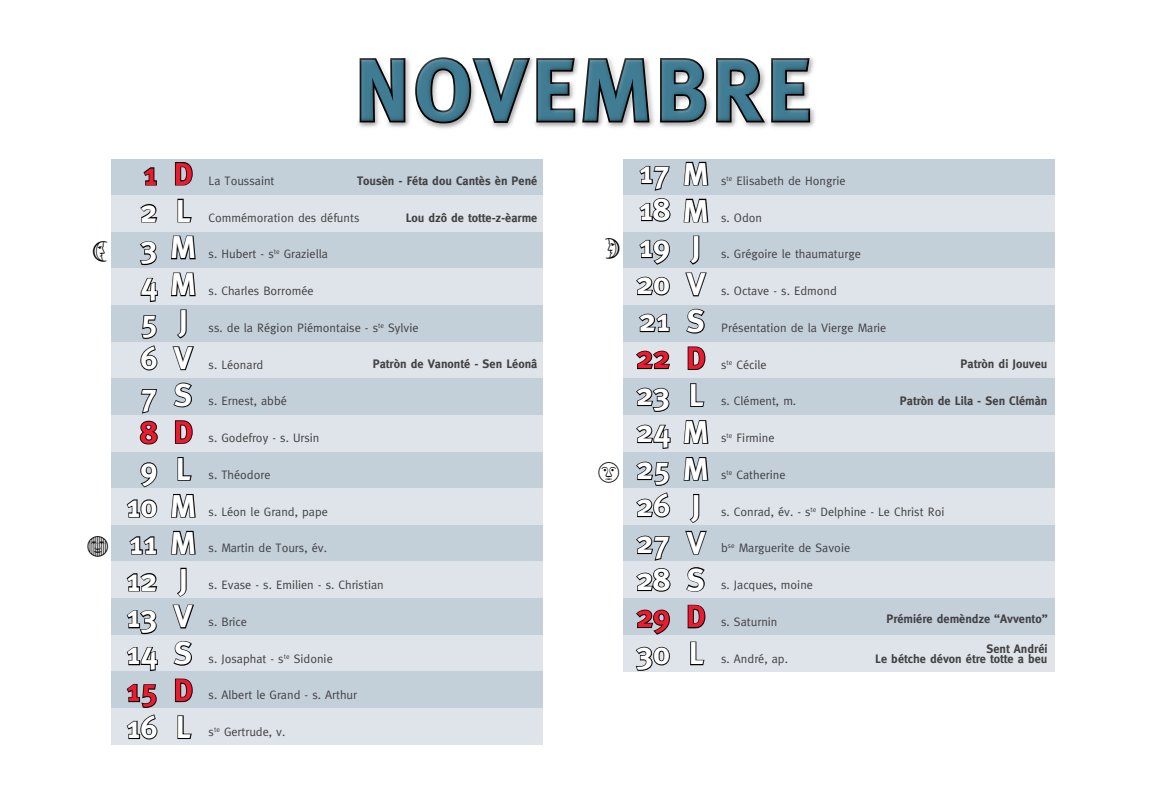
<style>
.page{position:relative;width:1166px;height:794px;background:#fff}
.page>*{position:absolute;margin:0;border:0;box-sizing:border-box;transform-origin:0 0}
.t1{font:700 87.5px "Meta";color:#407c93}
.t2{font:700 31.5px/36.9px "Meta";color:#fff}
.t3{font:700 31.5px "Meta";color:#ed1b2f}
.t4{font:22.75px "Astrology Pi LT Std 2";color:#000}
.t5{font:12.25px "Meta";color:#414042}
.t6{font:700 12.25px/10.5px "Meta";color:#414042;text-align:right}
</style>
<div class="page">
<div style="left:354px;top:53px;width:464px;height:79px;background:#000;opacity:.55"></div>
<div style="left:111px;top:159px;width:431px;height:36px;background:#c3cfd9"></div>
<div style="left:111px;top:195px;width:431px;height:37px;background:#dee4e9"></div>
<div style="left:111px;top:232px;width:431px;height:37px;background:#c3cfd9"></div>
<div style="left:111px;top:269px;width:431px;height:36px;background:#dee4e9"></div>
<div style="left:111px;top:305px;width:431px;height:37px;background:#c3cfd9"></div>
<div style="left:111px;top:342px;width:431px;height:36px;background:#dee4e9"></div>
<div style="left:111px;top:378px;width:431px;height:37px;background:#c3cfd9"></div>
<div style="left:111px;top:415px;width:431px;height:37px;background:#dee4e9"></div>
<div style="left:111px;top:452px;width:431px;height:36px;background:#c3cfd9"></div>
<div style="left:111px;top:488px;width:431px;height:37px;background:#dee4e9"></div>
<div style="left:111px;top:525px;width:431px;height:36px;background:#c3cfd9"></div>
<div style="left:111px;top:561px;width:431px;height:37px;background:#dee4e9"></div>
<div style="left:111px;top:598px;width:431px;height:37px;background:#c3cfd9"></div>
<div style="left:111px;top:635px;width:431px;height:36px;background:#dee4e9"></div>
<div style="left:111px;top:671px;width:431px;height:37px;background:#c3cfd9"></div>
<div style="left:111px;top:708px;width:431px;height:36px;background:#dee4e9"></div>
<div style="left:623px;top:159px;width:432px;height:36px;background:#c3cfd9"></div>
<div style="left:623px;top:195px;width:432px;height:37px;background:#dee4e9"></div>
<div style="left:623px;top:232px;width:432px;height:37px;background:#c3cfd9"></div>
<div style="left:623px;top:269px;width:432px;height:36px;background:#dee4e9"></div>
<div style="left:623px;top:305px;width:432px;height:37px;background:#c3cfd9"></div>
<div style="left:623px;top:342px;width:432px;height:36px;background:#dee4e9"></div>
<div style="left:623px;top:378px;width:432px;height:37px;background:#c3cfd9"></div>
<div style="left:623px;top:415px;width:432px;height:37px;background:#dee4e9"></div>
<div style="left:623px;top:452px;width:432px;height:36px;background:#c3cfd9"></div>
<div style="left:623px;top:488px;width:432px;height:37px;background:#dee4e9"></div>
<div style="left:623px;top:525px;width:432px;height:36px;background:#c3cfd9"></div>
<div style="left:623px;top:561px;width:432px;height:37px;background:#dee4e9"></div>
<div style="left:623px;top:598px;width:432px;height:37px;background:#c3cfd9"></div>
<div style="left:623px;top:635px;width:432px;height:36px;background:#dee4e9"></div>
<svg style="left:143px;top:167px;width:14px;height:19px"></svg>
<svg style="left:140px;top:204px;width:18px;height:19px"></svg>
<svg style="left:140px;top:241px;width:17px;height:25px"></svg>
<svg style="left:140px;top:277px;width:18px;height:26px"></svg>
<svg style="left:140px;top:315px;width:18px;height:56px"></svg>
<svg style="left:139px;top:389px;width:19px;height:56px"></svg>
<svg style="left:140px;top:462px;width:18px;height:26px"></svg>
<svg style="left:126px;top:499px;width:32px;height:19px"></svg>
<svg style="left:129px;top:536px;width:28px;height:19px"></svg>
<svg style="left:126px;top:573px;width:32px;height:19px"></svg>
<svg style="left:126px;top:610px;width:31px;height:25px"></svg>
<svg style="left:126px;top:646px;width:32px;height:26px"></svg>
<svg style="left:126px;top:683px;width:32px;height:57px"></svg>
<svg style="left:639px;top:165px;width:32px;height:57px"></svg>
<svg style="left:639px;top:239px;width:31px;height:26px"></svg>
<svg style="left:636px;top:276px;width:34px;height:20px"></svg>
<svg style="left:638px;top:313px;width:32px;height:20px"></svg>
<svg style="left:636px;top:350px;width:34px;height:20px"></svg>
<svg style="left:636px;top:387px;width:34px;height:25px"></svg>
<svg style="left:636px;top:424px;width:35px;height:25px"></svg>
<svg style="left:636px;top:461px;width:35px;height:57px"></svg>
<svg style="left:636px;top:535px;width:35px;height:57px"></svg>
<svg style="left:636px;top:609px;width:34px;height:26px"></svg>
<svg style="left:635px;top:646px;width:35px;height:25px"></svg>
<svg style="left:174px;top:162px;width:19px;height:24px"></svg>
<svg style="left:170px;top:198px;width:27px;height:99px"></svg>
<svg style="left:177px;top:309px;width:10px;height:30px"></svg>
<svg style="left:172px;top:346px;width:22px;height:25px"></svg>
<svg style="left:173px;top:382px;width:19px;height:26px"></svg>
<svg style="left:174px;top:420px;width:19px;height:24px"></svg>
<svg style="left:171px;top:457px;width:25px;height:98px"></svg>
<svg style="left:177px;top:567px;width:10px;height:30px"></svg>
<svg style="left:172px;top:604px;width:22px;height:25px"></svg>
<svg style="left:173px;top:640px;width:19px;height:26px"></svg>
<svg style="left:174px;top:678px;width:19px;height:25px"></svg>
<svg style="left:177px;top:715px;width:15px;height:25px"></svg>
<svg style="left:683px;top:161px;width:26px;height:62px"></svg>
<svg style="left:689px;top:235px;width:11px;height:30px"></svg>
<svg style="left:685px;top:272px;width:22px;height:25px"></svg>
<svg style="left:686px;top:308px;width:19px;height:26px"></svg>
<svg style="left:687px;top:346px;width:19px;height:24px"></svg>
<svg style="left:683px;top:383px;width:26px;height:98px"></svg>
<svg style="left:689px;top:494px;width:11px;height:29px"></svg>
<svg style="left:685px;top:530px;width:22px;height:25px"></svg>
<svg style="left:686px;top:567px;width:19px;height:25px"></svg>
<svg style="left:687px;top:604px;width:19px;height:25px"></svg>
<svg style="left:690px;top:641px;width:15px;height:25px"></svg>
<h3 class="t4" style="left:91px;top:241px;width:19px">•</h3>
<h3 class="t4" style="left:86px;top:536px;width:24px">•</h3>
<h1 class="t1" style="left:355px;top:40px;width:457px">novembre</h1>
<h2 class="t3" style="left:174px;top:155px;width:18px">D</h2>
<h2 class="t2" style="left:176px;top:192px;width:14px">L</h2>
<h2 class="t3" style="left:143px;top:155px;width:16px">1</h2>
<h2 class="t2" style="left:140px;top:192px;width:57px">2<br>3 M<br>4 M<br>5<br>6<br>7</h2>
<h2 class="t3" style="left:140px;top:414px;width:18px">8</h2>
<h2 class="t2" style="left:126px;top:450px;width:71px;text-indent:14px">9<br>10 M<br>11 M<br>12<br>13<br>14</h2>
<h2 class="t3" style="left:126px;top:672px;width:32px">15</h2>
<h2 class="t2" style="left:126px;top:708px;width:32px">16</h2>
<h2 class="t2" style="left:174px;top:303px;width:20px">J<br>V<br>S</h2>
<h2 class="t3" style="left:174px;top:414px;width:18px">D</h2>
<h2 class="t2" style="left:176px;top:450px;width:14px">L</h2>
<h2 class="t2" style="left:174px;top:561px;width:20px">J<br>V<br>S</h2>
<h2 class="t3" style="left:174px;top:672px;width:18px">D</h2>
<h2 class="t2" style="left:176px;top:708px;width:14px">L</h2>
<p class="t6" style="left:357px;top:176px;width:182px">Tousèn - Féta dou Cantès èn Pené</p>
<p class="t5" style="left:209px;top:173px;width:67px">La Toussaint</p>
<p class="t5" style="left:209px;top:210px;width:152px">Commémoration des défunts</p>
<p class="t5" style="left:209px;top:247px;width:121px">s. Hubert - s<sup>te</sup> Graziella</p>
<p class="t5" style="left:209px;top:284px;width:107px">s. Charles Borromée</p>
<p class="t5" style="left:209px;top:320px;width:212px">ss. de la Région Piémontaise - s<sup>te</sup> Sylvie</p>
<p class="t5" style="left:209px;top:357px;width:56px">s. Léonard</p>
<p class="t5" style="left:209px;top:394px;width:80px">s. Ernest, abbé</p>
<p class="t5" style="left:209px;top:431px;width:112px">s. Godefroy - s. Ursin</p>
<p class="t5" style="left:209px;top:467px;width:63px">s. Théodore</p>
<p class="t5" style="left:209px;top:504px;width:121px">s. Léon le Grand, pape</p>
<p class="t5" style="left:209px;top:541px;width:120px">s. Martin de Tours, év.</p>
<p class="t5" style="left:209px;top:578px;width:177px">s. Evase - s. Emilien - s. Christian</p>
<p class="t5" style="left:209px;top:614px;width:40px">s. Brice</p>
<p class="t5" style="left:209px;top:651px;width:126px">s. Josaphat - s<sup>te</sup> Sidonie</p>
<p class="t5" style="left:209px;top:688px;width:150px">s. Albert le Grand - s. Arthur</p>
<p class="t5" style="left:209px;top:725px;width:78px">s<sup>te</sup> Gertrude, v.</p>
<p class="t6" style="left:406px;top:213px;width:133px">Lou dzô de totte-z-èarme</p>
<p class="t6" style="left:373px;top:359px;width:166px">Patròn de Vanonté - Sen Léonâ</p>
<h3 class="t4" style="left:597px;top:462px;width:24px">•</h3>
<h2 class="t2" style="left:636px;top:154px;width:74px">17 M<br>18 M<br>19<br>20<br>21</h2>
<h2 class="t3" style="left:636px;top:339px;width:35px">22</h2>
<h2 class="t2" style="left:636px;top:376px;width:74px">23<br>24 M<br>25 M<br>26<br>27<br>28</h2>
<h2 class="t3" style="left:636px;top:598px;width:35px">29</h2>
<h2 class="t2" style="left:636px;top:634px;width:35px">30</h2>
<h2 class="t2" style="left:687px;top:229px;width:20px">J<br>V<br>S</h2>
<h2 class="t3" style="left:686px;top:340px;width:18px">D</h2>
<h2 class="t2" style="left:689px;top:376px;width:14px">L</h2>
<h2 class="t2" style="left:687px;top:487px;width:20px">J<br>V<br>S</h2>
<h2 class="t3" style="left:686px;top:598px;width:18px">D</h2>
<h2 class="t2" style="left:689px;top:635px;width:14px">L</h2>
<p class="t5" style="left:721px;top:173px;width:126px">s<sup>te</sup> Elisabeth de Hongrie</p>
<p class="t5" style="left:721px;top:210px;width:42px">s. Odon</p>
<p class="t5" style="left:721px;top:247px;width:141px">s. Grégoire le thaumaturge</p>
<p class="t5" style="left:721px;top:284px;width:117px">s. Octave - s. Edmond</p>
<p class="t5" style="left:721px;top:320px;width:167px">Présentation de la Vierge Marie</p>
<p class="t5" style="left:721px;top:357px;width:47px">s<sup>te</sup> Cécile</p>
<p class="t5" style="left:721px;top:394px;width:77px">s. Clément, m.</p>
<p class="t5" style="left:721px;top:431px;width:55px">s<sup>te</sup> Firmine</p>
<p class="t5" style="left:721px;top:467px;width:66px">s<sup>te</sup> Catherine</p>
<p class="t5" style="left:721px;top:504px;width:225px">s. Conrad, év. - s<sup>te</sup> Delphine - Le Christ Roi</p>
<p class="t5" style="left:721px;top:541px;width:130px">b<sup>se</sup> Marguerite de Savoie</p>
<p class="t5" style="left:721px;top:578px;width:93px">s. Jacques, moine</p>
<p class="t5" style="left:721px;top:614px;width:58px">s. Saturnin</p>
<p class="t5" style="left:721px;top:651px;width:68px">s. André, ap.</p>
<p class="t6" style="left:960px;top:358px;width:88px">Patròn di Jouveu</p>
<p class="t6" style="left:900px;top:395px;width:149px">Patròn de Lila - Sen Clémàn</p>
<p class="t6" style="left:886px;top:613px;width:163px">Prémiére demèndze “Avvento”</p>
<p class="t6" style="left:875px;top:643px;width:174px">Sent Andréi<br>Le bétche dévon étre totte a beu</p>
</div>
